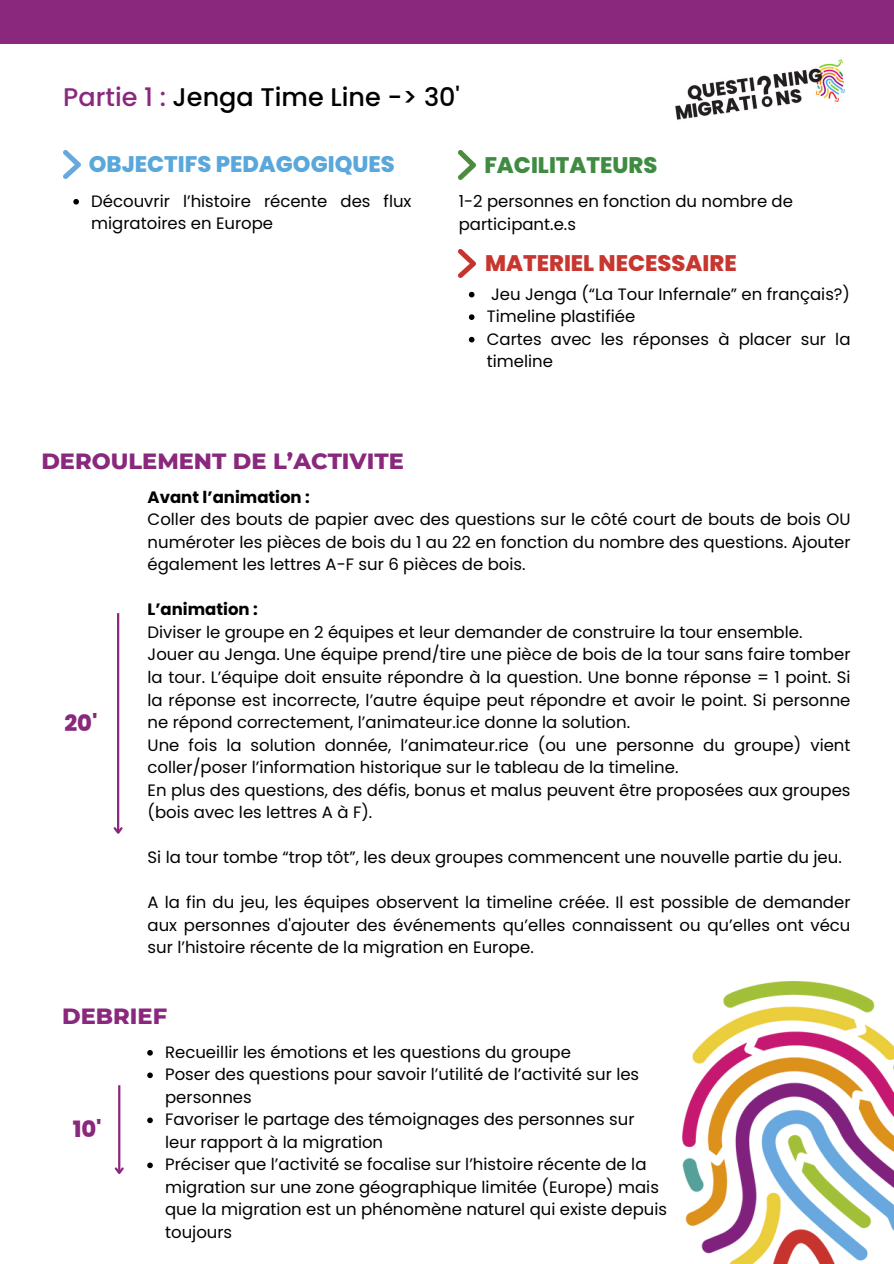
<style>
.page{position:relative;width:894px;height:1264px;background:#fff}
.page>*{position:absolute;margin:0;border:0;box-sizing:border-box;transform-origin:0 0}
.t1{font:500 25.5px "Poppins";color:#000}
.t2{font:800 22.5px "Montserrat";color:#89287d}
.t3{font:800 22.5px "Poppins";color:#5aa7dc}
.t4{font:800 22.5px "Poppins";color:#c7362f}
.t5{font:800 22.5px "Poppins";color:#3e8b41}
.t6{font:800 22.5px "Poppins";color:#89287d}
.t7{font:16.5px/22.5px "Poppins";color:#000}
.t8{font:700 16.5px "Poppins";color:#000}
.s1{color:#89287d}
</style>
<div class="page">
<img style="left:458px;top:151px;width:17px;height:28px">
<img style="left:63px;top:151px;width:17px;height:28px">
<img style="left:458px;top:249px;width:17px;height:28px">
<div style="left:0;top:0;width:893px;height:44px;background:#89287d"></div>
<img style="left:682px;top:981px;width:211px;height:282px">
<svg style="left:73px;top:199px;width:6px;height:5px"></svg>
<svg style="left:468px;top:292px;width:6px;height:5px"></svg>
<svg style="left:468px;top:314px;width:6px;height:6px"></svg>
<svg style="left:468px;top:337px;width:6px;height:5px"></svg>
<svg style="left:147px;top:1050px;width:6px;height:5px"></svg>
<svg style="left:147px;top:1072px;width:6px;height:6px"></svg>
<svg style="left:147px;top:1117px;width:6px;height:6px"></svg>
<svg style="left:147px;top:1162px;width:6px;height:6px"></svg>
<img style="left:675px;top:59px;width:170px;height:61px">
<hr style="left:117px;top:613px;width:2px;height:219px;background:#89287d">
<svg style="left:113px;top:825px;width:10px;height:9px"></svg>
<hr style="left:118px;top:1085px;width:2px;height:87px;background:#89287d">
<svg style="left:114px;top:1165px;width:10px;height:9px"></svg>
<h2 class="t1" style="left:63px;top:79px;width:398px"><span class="s1">Partie 1 :</span> Jenga Time Line -&gt; 30'</h2>
<p class="t3" style="left:89px;top:149px;width:307px">OBJECTIFS PEDAGOGIQUES</p>
<p class="t5" style="left:484px;top:149px;width:174px">FACILITATEURS</p>
<h2 class="t7" style="left:458px;top:190px;width:336px">1-2 personnes en fonction du nombre de participant.e.s</h2>
<p class="t4" style="left:485px;top:247px;width:253px">MATERIEL NECESSAIRE</p>
<p class="t7" style="left:491px;top:283px;width:360px">Jeu Jenga (“La Tour Infernale” en français?)</p>
<p class="t7" style="left:486px;top:305px;width:150px">Timeline plastifiée</p>
<h2 class="t7" style="left:486px;top:328px;width:365px">Cartes avec les réponses à placer sur la timeline</h2>
<p class="t7" style="left:91px;top:190px;width:322px">Découvrir l’histoire récente des flux migratoires en Europe</p>
<h2 class="t2" style="left:41px;top:447px;width:364px">DEROULEMENT DE L’ACTIVITE</h2>
<p class="t6" style="left:64px;top:707px;width:35px">20'</p>
<h3 class="t8" style="left:147px;top:485px;width:164px">Avant l’animation :</h3>
<p class="t7" style="left:147px;top:508px;width:704px;text-align:justify">Coller des bouts de papier avec des questions sur le côté court de bouts de bois OU numéroter les pièces de bois du 1 au 22 en fonction du nombre des questions. Ajouter également les lettres A-F sur 6 pièces de bois.</p>
<p class="t8" style="left:147px;top:598px;width:112px">L’animation :</p>
<p class="t7" style="left:147px;top:621px;width:656px">Diviser le groupe en 2 équipes et leur demander de construire la tour ensemble.</p>
<p class="t7" style="left:147px;top:643px;width:704px;text-align:justify">Jouer au Jenga. Une équipe prend/tire une pièce de bois de la tour sans faire tomber la tour. L’équipe doit ensuite répondre à la question. Une bonne réponse = 1 point. Si la réponse est incorrecte, l’autre équipe peut répondre et avoir le point. Si personne ne répond correctement, l’animateur.ice donne la solution.</p>
<p class="t7" style="left:147px;top:733px;width:704px">Une fois la solution donnée, l’animateur.rice (ou une personne du groupe) vient coller/poser l’information historique sur le tableau de la timeline.</p>
<p class="t7" style="left:147px;top:778px;width:704px">En plus des questions, des défis, bonus et malus peuvent être proposées aux groupes (bois avec les lettres A à F).</p>
<p class="t7" style="left:147px;top:846px;width:695px">Si la tour tombe “trop tôt”, les deux groupes commencent une nouvelle partie du jeu.</p>
<p class="t7" style="left:147px;top:891px;width:704px;text-align:justify">A la fin du jeu, les équipes observent la timeline créée. Il est possible de demander aux personnes d'ajouter des événements qu’elles connaissent ou qu’elles ont vécu sur l’histoire récente de la migration en Europe.</p>
<h3 class="t2" style="left:62px;top:1001px;width:106px">DEBRIEF</h3>
<p class="t7" style="left:165px;top:1040px;width:407px">Recueillir les émotions et les questions du groupe</p>
<p class="t7" style="left:165px;top:1063px;width:475px">Poser des questions pour savoir l’utilité de l’activité sur les personnes</p>
<p class="t7" style="left:165px;top:1108px;width:471px">Favoriser le partage des témoignages des personnes sur leur rapport à la migration</p>
<p class="t7" style="left:165px;top:1153px;width:503px">Préciser que l’activité se focalise sur l’histoire récente de la migration sur une zone géographique limitée (Europe) mais que la migration est un phénomène naturel qui existe depuis toujours</p>
<h2 class="t6" style="left:73px;top:1113px;width:30px">10'</h2>
</div>
